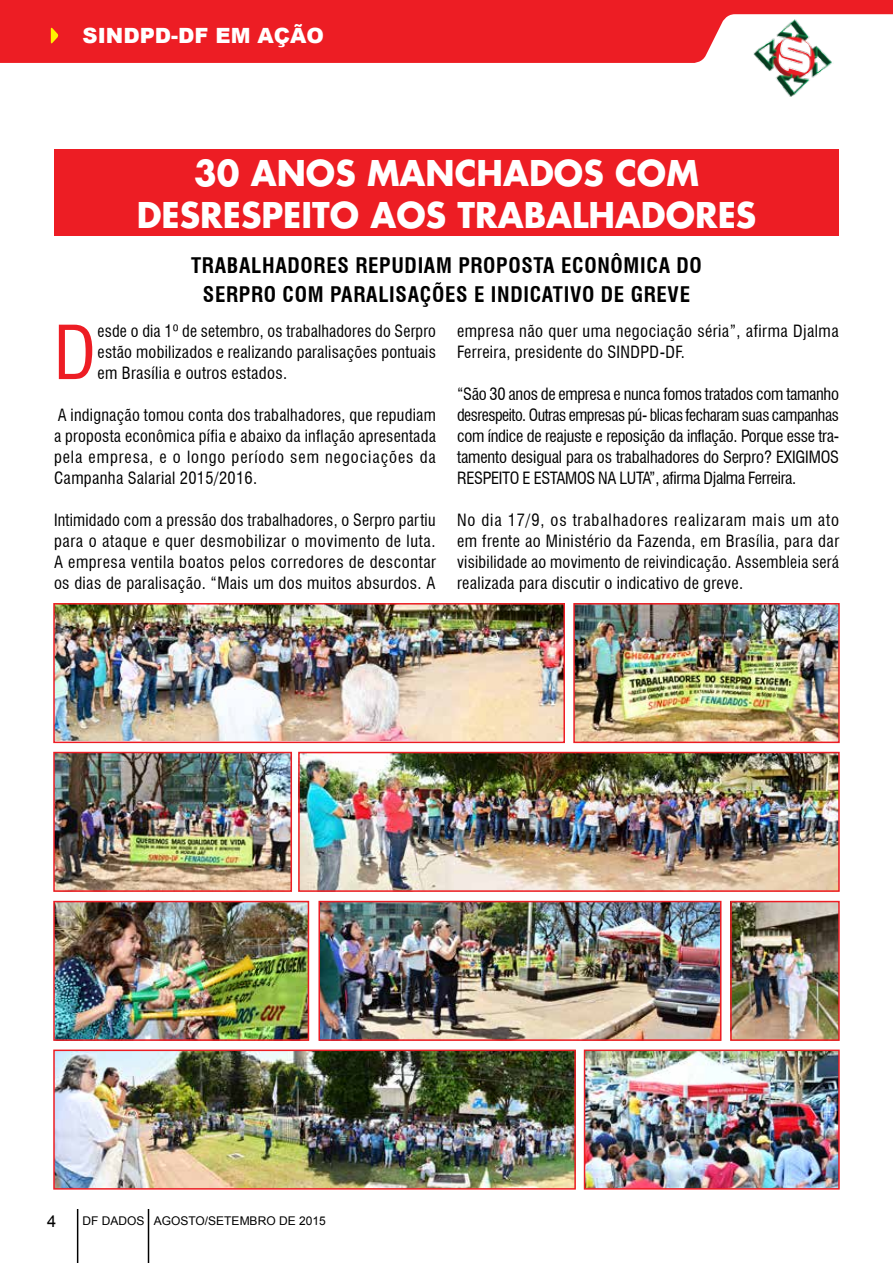
<style>
.page{position:relative;width:893px;height:1263px;background:#fff}
.page>*{position:absolute;margin:0;border:0;box-sizing:border-box;transform-origin:0 0}
.t1{font:condensed 72.3px "Swiss 721 BT";color:#ed1d24}
.t2{font:700 34.5px/41.4px "Futura Std";color:#fff;text-align:center;scale:.96 1}
.t3{font:700 condensed 21px/28.5px "Swiss 721 BT";letter-spacing:.03em;color:#000;text-align:center}
.t4{font:900 21px "Arial";color:#fff}
.t5{font:condensed 16.5px/21px "Swiss 721 BT";letter-spacing:.02em;color:#000;text-align:justify}
.t6{font:16.5px "Arial";color:#000}
.t7{font:12px "Arial";color:#000}
</style>
<div class="page">
<hr style="left:148px;top:1209px;width:1px;height:54px;background:#000">
<hr style="left:77px;top:1209px;width:1px;height:54px;background:#000">
<svg style="left:0;top:0;width:893px;height:63px;background:#ee3239"></svg>
<img style="left:753px;top:17px;width:81px;height:80px">
<svg style="left:51px;top:27px;width:8px;height:18px"></svg>
<div style="left:54px;top:149px;width:785px;height:87px;background:#ed1d24"></div>
<img style="left:56px;top:606px;width:506px;height:134px">
<div style="left:53px;top:603px;width:512px;height:140px;border:2px solid #ed1d24"></div>
<img style="left:576px;top:606px;width:261px;height:134px">
<div style="left:573px;top:603px;width:267px;height:140px;border:2px solid #ed1d24"></div>
<img style="left:56px;top:904px;width:250px;height:134px">
<div style="left:53px;top:901px;width:256px;height:140px;border:2px solid #ed1d24"></div>
<img style="left:321px;top:904px;width:397px;height:134px">
<div style="left:318px;top:901px;width:403px;height:140px;border:2px solid #ed1d24"></div>
<img style="left:733px;top:904px;width:104px;height:134px">
<div style="left:730px;top:901px;width:110px;height:140px;border:2px solid #ed1d24"></div>
<img style="left:301px;top:755px;width:536px;height:134px">
<div style="left:298px;top:752px;width:542px;height:140px;border:2px solid #ed1d24"></div>
<img style="left:56px;top:755px;width:233px;height:134px">
<div style="left:53px;top:752px;width:239px;height:140px;border:2px solid #ed1d24"></div>
<img style="left:56px;top:1052px;width:517px;height:134px">
<div style="left:53px;top:1049px;width:523px;height:140px;border:2px solid #ed1d24"></div>
<img style="left:587px;top:1052px;width:250px;height:134px">
<div style="left:584px;top:1049px;width:256px;height:140px;border:2px solid #ed1d24"></div>
<p class="t4" style="left:83px;top:20px;width:31px">SINDPD</p>
<p class="t4" style="left:171px;top:20px;width:152px">-DF EM AÇÃO</p>
<h2 class="t2" style="left:137px;top:152px;width:647px">30 ANOS MANCHADOS COM<br>DESRESPEITO AOS TRABALHADORES</h2>
<p class="t3" style="left:191px;top:251px;width:512px">TRABALHADORES REPUDIAM PROPOSTA ECONÔMICA DO<br>SERPRO COM PARALISAÇÕES E INDICATIVO DE GREVE</p>
<h1 class="t1" style="left:54px;top:309px;width:44px">D</h1>
<p class="t5" style="left:98px;top:321px;width:340px">esde o dia 1º de setembro, os trabalhadores do Serpro estão mobilizados e realizando paralisações pontuais em Brasília e outros estados.</p>
<p class="t5" style="left:54px;top:405px;width:383px">A indignação tomou conta dos trabalhadores, que repudiam a proposta econômica pífia e abaixo da inflação apresentada pela empresa, e o longo período sem negociações da Campanha Salarial 2015/2016.</p>
<p class="t5" style="left:54px;top:510px;width:384px">Intimidado com a pressão dos trabalhadores, o Serpro partiu para o ataque e quer desmobilizar o movimento de luta.<br>A empresa ventila boatos pelos corredores de descontar os dias de paralisação. “Mais um dos muitos absurdos. A</p>
<p class="t5" style="left:457px;top:321px;width:383px">empresa não quer uma negociação séria”, afirma Djalma<br>Ferreira, presidente do SINDPD-DF.</p>
<p class="t5" style="left:457px;top:384px;width:384px">“São 30 anos de empresa e nunca fomos tratados com tamanho desrespeito. Outras empresas pú- blicas fecharam suas campanhas com índice de reajuste e reposição da inflação. Porque esse tra&shy;tamento desigual para os trabalhadores do Serpro? EXIGIMOS RESPEITO E ESTAMOS NA LUTA”, afirma Djalma Ferreira.</p>
<p class="t5" style="left:457px;top:510px;width:383px">No dia 17/9, os trabalhadores realizaram mais um ato em frente ao Ministério da Fazenda, em Brasília, para dar visibilidade ao movimento de reivindicação. Assembleia será realizada para discutir o indicativo de greve.</p>
<p class="t6" style="left:47px;top:1210px;width:11px">4</p>
<p class="t7" style="left:82px;top:1212px;width:245px">DF DADOS AGOSTO/SETEMBRO DE 2015</p>
</div>
